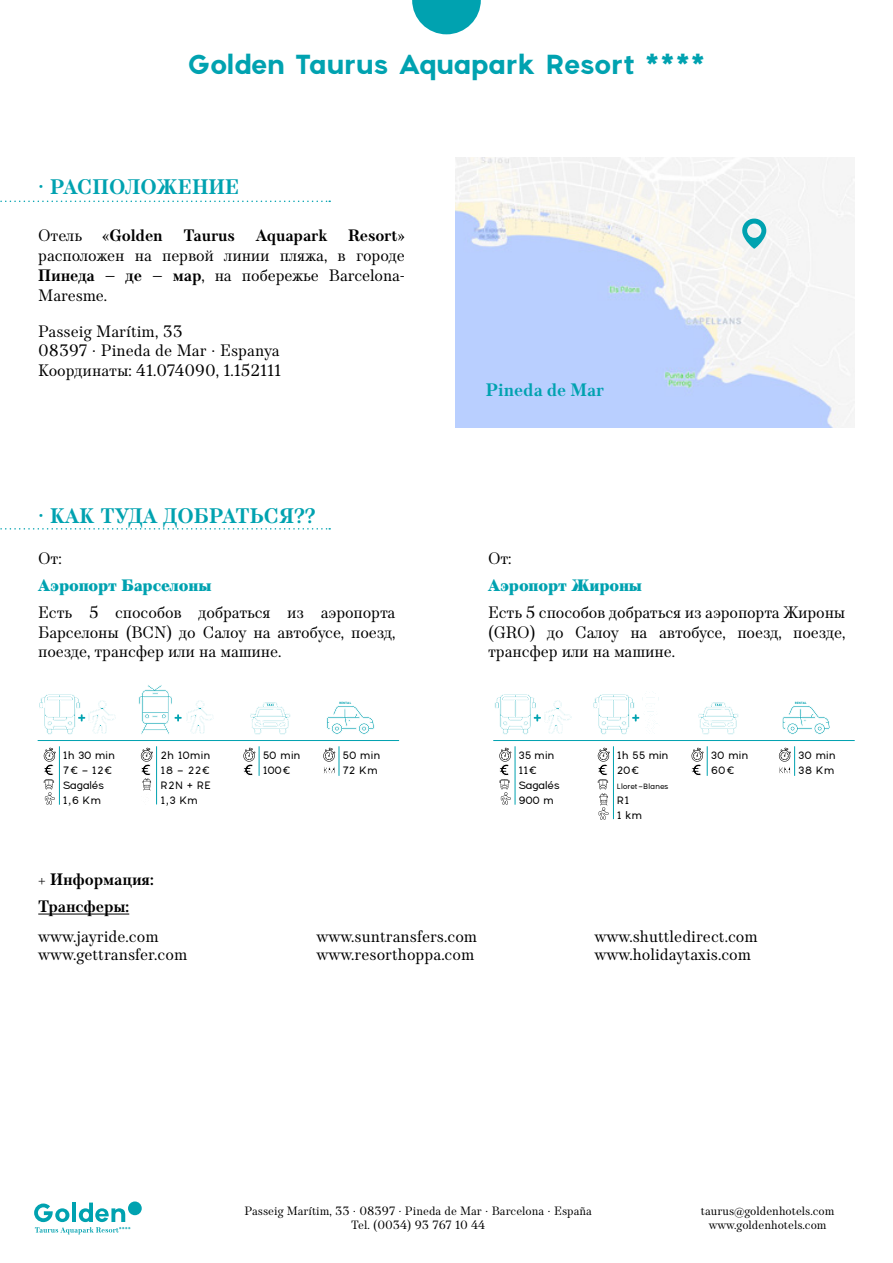
<style>
.page{position:relative;width:893px;height:1263px;background:#fff}
.page>*{position:absolute;margin:0;border:0;box-sizing:border-box;transform-origin:0 0}
.t1{font:700 27px "Pantra";letter-spacing:-.045em;color:#00a2b0}
.t2{font:700 21px "TT Barrels";color:#00a2b0}
.t3{font:700 18px "TT Barrels";color:#00a2b0}
.t4{font:16.5px/19.8px "TT Barrels";letter-spacing:-.01em;color:#000}
.t5{font:700 16.5px/27px "TT Barrels";letter-spacing:-.01em;color:#000}
.t6{font:900 16.5px "TT Barrels";letter-spacing:-.01em;color:#00a2b0}
.t7{font:12px/14.4px "TT Barrels";color:#000;text-align:center}
.t8{font:10.5px/15px "Pantra";letter-spacing:-.03em;color:#000}
.t9{font:7.5px "Pantra";letter-spacing:-.065em;color:#000}
.t10{font:700 3px "Oduda";letter-spacing:.1em;color:#00a2b0}
.s1{font-weight:700}
</style>
<div class="page">
<svg style="left:412px;top:0;width:69px;height:34px"></svg>
<svg style="left:34px;top:1202px;width:96px;height:32px"></svg>
<div style="left:128px;top:1201px;width:14px;height:14px;background:#00a2b0;border-radius:50%"></div>
<img style="left:456px;top:158px;width:399px;height:269px">
<svg style="left:593px;top:295px;width:25px;height:31px"></svg>
<div style="left:762px;top:254px;width:24px;height:24px;background:#f1f1f1;border-radius:50%"></div>
<hr style="left:493px;top:740px;width:362px;height:1px;background:#00a2b0">
<hr style="left:38px;top:740px;width:361px;height:1px;background:#00a2b0">
<svg style="left:698px;top:702px;width:41px;height:33px"></svg>
<hr style="left:707px;top:746px;width:1px;height:30px;background:#00a2b0">
<svg style="left:691px;top:748px;width:13px;height:28px"></svg>
<svg style="left:250px;top:702px;width:41px;height:33px"></svg>
<hr style="left:259px;top:746px;width:1px;height:30px;background:#00a2b0">
<svg style="left:243px;top:748px;width:12px;height:28px"></svg>
<svg style="left:782px;top:705px;width:48px;height:30px"></svg>
<hr style="left:794px;top:746px;width:1px;height:30px;background:#00a2b0">
<svg style="left:778px;top:748px;width:13px;height:26px"></svg>
<svg style="left:326px;top:705px;width:49px;height:30px"></svg>
<hr style="left:339px;top:746px;width:1px;height:30px;background:#00a2b0">
<svg style="left:323px;top:748px;width:12px;height:26px"></svg>
<svg style="left:510px;top:195px;width:23px;height:23px"></svg>
<svg style="left:514px;top:199px;width:14px;height:14px"></svg>
<svg style="left:39px;top:694px;width:77px;height:41px"></svg>
<hr style="left:59px;top:746px;width:1px;height:59px;background:#00a2b0">
<svg style="left:43px;top:748px;width:13px;height:57px"></svg>
<hr style="left:515px;top:746px;width:1px;height:59px;background:#00a2b0">
<svg style="left:494px;top:694px;width:78px;height:41px"></svg>
<svg style="left:499px;top:748px;width:12px;height:57px"></svg>
<hr style="left:613px;top:746px;width:1px;height:73px;background:#00a2b0">
<svg style="left:593px;top:693px;width:66px;height:42px"></svg>
<svg style="left:597px;top:748px;width:13px;height:72px"></svg>
<hr style="left:156px;top:746px;width:1px;height:58px;background:#00a2b0">
<svg style="left:138px;top:685px;width:76px;height:49px"></svg>
<svg style="left:140px;top:748px;width:13px;height:43px"></svg>
<svg style="left:0;top:528px;width:330px;height:2px"></svg>
<svg style="left:0;top:201px;width:330px;height:1px"></svg>
<hr style="left:38px;top:914px;width:91px;height:1px;background:#000">
<svg style="left:741px;top:217px;width:25px;height:32px"></svg>
<h1 class="t1" style="left:187px;top:48px;width:520px">Golden Taurus Aquapark Resort ****</h1>
<p class="t2" style="left:38px;top:174px;width:203px">· РАСПОЛОЖЕНИЕ</p>
<p class="t4" style="left:38px;top:226px;width:126px">Отель «<span class="s1">Golden</span></p>
<p class="t5" style="left:184px;top:223px;width:53px">Taurus</p>
<p class="t5" style="left:256px;top:223px;width:73px">Aquapark</p>
<p class="t4" style="left:38px;top:226px;width:368px;text-align:justify;text-indent:310px"><span class="s1">Resort</span>» расположен на первой линии пляжа, в городе <span class="s1">Пинеда – де – мар</span>, на побережье Barcelona-Maresme.</p>
<p class="t4" style="left:38px;top:321px;width:245px">Passeig Marítim, 33<br>08397 · Pineda de Mar · Espanya<br>Координаты: 41.074090, 1.152111</p>
<p class="t2" style="left:38px;top:503px;width:279px">· КАК ТУДА ДОБРАТЬСЯ??</p>
<p class="t4" style="left:38px;top:549px;width:25px">От:</p>
<p class="t6" style="left:38px;top:575px;width:175px">Аэропорт Барселоны</p>
<p class="t4" style="left:38px;top:603px;width:359px;text-align:justify">Есть 5 способов добраться из аэропорта Барселоны (BCN) до Салоу на автобусе, поезд, поезде, трансфер или на машине.</p>
<p class="t10" style="left:340px;top:702px;width:13px">RENTAL</p>
<p class="t3" style="left:486px;top:379px;width:120px">Pineda de Mar</p>
<p class="t4" style="left:488px;top:549px;width:25px">От:</p>
<p class="t6" style="left:488px;top:575px;width:155px">Аэропорт Жироны</p>
<p class="t4" style="left:488px;top:603px;width:359px;text-align:justify">Есть 5 способов добраться из аэропорта Жироны (GRO) до Салоу на автобусе, поезд, поезде, трансфер или на машине.</p>
<p class="t10" style="left:795px;top:702px;width:13px">RENTAL</p>
<p class="t8" style="left:161px;top:747px;width:52px;text-align:justify">2h 10min 18 - 22€ R2N + RE 1,3 Km</p>
<p class="t8" style="left:263px;top:747px;width:40px">50 min<br>100€</p>
<p class="t8" style="left:343px;top:747px;width:40px">50 min<br>72 Km</p>
<p class="t8" style="left:63px;top:748px;width:54px">1h 30 min<br>7€ - 12€<br>Sagalés<br>1,6 Km</p>
<p class="t8" style="left:518px;top:748px;width:43px">35 min<br>11€<br>Sagalés<br>900 m</p>
<p class="t8" style="left:617px;top:748px;width:54px">1h 55 min<br>20€</p>
<p class="t9" style="left:617px;top:782px;width:53px">Lloret-Blanes</p>
<p class="t8" style="left:617px;top:793px;width:27px">R1<br>1 km</p>
<p class="t8" style="left:711px;top:747px;width:39px">30 min<br>60€</p>
<p class="t8" style="left:798px;top:747px;width:39px">30 min<br>38 Km</p>
<p class="t5" style="left:38px;top:867px;width:117px">+ Информация:<br>Трансферы:</p>
<p class="t4" style="left:38px;top:927px;width:151px;line-height:18px">www.jayride.com www.gettransfer.com</p>
<p class="t4" style="left:316px;top:927px;width:162px;line-height:18px">www.suntransfers.com www.resorthoppa.com</p>
<p class="t4" style="left:595px;top:927px;width:165px;line-height:18px">www.shuttledirect.com www.holidaytaxis.com</p>
<p class="t7" style="left:245px;top:1204px;width:349px">Passeig Marítim, 33 · 08397 · Pineda de Mar · Barcelona · España<br>Tel. (0034) 93 767 10 44</p>
<p class="t7" style="left:701px;top:1204px;width:135px">taurus@goldenhotels.com www.goldenhotels.com</p>
</div>
